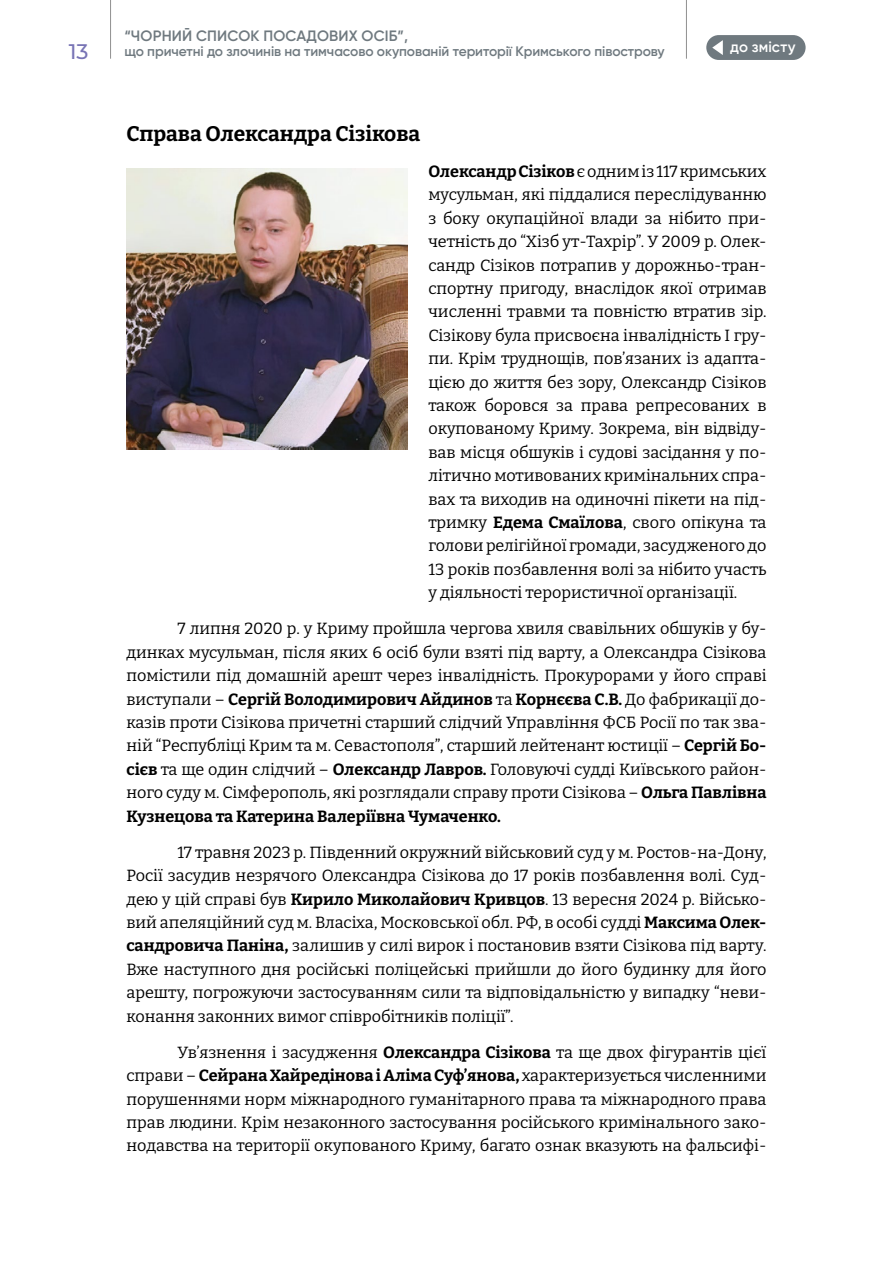
<style>
.page{position:relative;width:893px;height:1263px;background:#fff}
.page>*{position:absolute;margin:0;border:0;box-sizing:border-box;transform-origin:0 0}
.t1{font:700 21px "Bitter";color:#000}
.t2{font:500 21px "Montserrat";color:#7874b5}
.t3{font:16.2px/23.4px "Bitter";color:#000;text-align:justify}
.t4{font:600 15px "Gilroy";letter-spacing:.01em;color:#6f797f}
.t5{font:600 15px "Gilroy";letter-spacing:.01em;color:#fff}
.t6{font:600 13.8px "Gilroy";letter-spacing:-.005em;color:#6f797f}
.s1{font-weight:700}
</style>
<div class="page">
<hr style="left:110px;top:0;width:1px;height:59px;background:#909090">
<hr style="left:686px;top:0;width:1px;height:59px;background:#909090">
<div style="left:706px;top:35px;width:100px;height:25px;background:#6f797f;border-radius:12px"></div>
<svg style="left:712px;top:40px;width:11px;height:15px"></svg>
<img style="left:126px;top:169px;width:281px;height:280px">
<p class="t4" style="left:124px;top:26px;width:285px">“ЧОРНИЙ СПИСОК ПОСАДОВИХ ОСІБ”,</p>
<p class="t2" style="left:69px;top:36px;width:21px">13</p>
<p class="t6" style="left:124px;top:43px;width:542px">що причетні до злочинів на тимчасово окупованій території Кримського півострову</p>
<p class="t5" style="left:730px;top:37px;width:67px">до змісту</p>
<p class="t1" style="left:126px;top:120px;width:295px">Справа Олександра Сізікова</p>
<p class="t3" style="left:428px;top:159px;width:340px"><span class="s1">Олександр Сізіков</span> є одним із 117 кримських мусульман, які піддалися переслідуванню з боку окупаційної влади за нібито при&shy;четність до “Хізб ут-Тахрір”. У 2009 р. Олек&shy;сандр Сізіков потрапив у дорожньо-тран&shy;спортну пригоду, внаслідок якої отримав численні травми та повністю втратив зір.<br>Сізікову була присвоєна інвалідність I гру&shy;пи. Крім труднощів, пов’язаних із адапта&shy;цією до життя без зору, Олександр Сізіков також боровся за права репресованих в окупованому Криму. Зокрема, він відвіду&shy;вав місця обшуків і судові засідання у по&shy;літично мотивованих кримінальних спра&shy;вах та виходив на одиночні пікети на під&shy;тримку <span class="s1">Едема Смаїлова</span>, свого опікуна та голови релігійної громади, засудженого до 13 років позбавлення волі за нібито участь у діяльності терористичної організації.</p>
<p class="t3" style="left:126px;top:617px;width:641px;text-indent:51px">7 липня 2020 р. у Криму пройшла чергова хвиля свавільних обшуків у бу&shy;динках мусульман, після яких 6 осіб були взяті під варту, а Олександра Сізікова помістили під домашній арешт через інвалідність. Прокурорами у його справі виступали – <span class="s1">Сергій Володимирович Айдинов</span> та <span class="s1">Корнєєва С.В.</span> До фабрикації до&shy;казів проти Сізікова причетні старший слідчий Управління ФСБ Росії по так зва&shy;ній “Республіці Крим та м. Севастополя”, старший лейтенант юстиції – <span class="s1">Сергій Бо&shy;сієв</span> та ще один слідчий – <span class="s1">Олександр Лавров.</span> Головуючі судді Київського район&shy;ного суду м. Сімферополь, які розглядали справу проти Сізікова – <span class="s1">Ольга Павлівна Кузнецова та Катерина Валеріївна Чумаченко.</span></p>
<p class="t3" style="left:126px;top:840px;width:641px;text-indent:51px">17 травня 2023 р. Південний окружний військовий суд у м. Ростов-на-Дону, Росії засудив незрячого Олександра Сізікова до 17 років позбавлення волі. Суд&shy;дею у цій справі був <span class="s1">Кирило Миколайович Кривцов</span>. 13 вересня 2024 р. Військо&shy;вий апеляційний суд м. Власіха, Московської обл. РФ, в особі судді <span class="s1">Максима Олек&shy;сандровича Паніна,</span> залишив у силі вирок і постановив взяти Сізікова під варту.<br>Вже наступного дня російські поліцейські прийшли до його будинку для його арешту, погрожуючи застосуванням сили та відповідальністю у випадку “неви&shy;конання законних вимог співробітників поліції”.</p>
<p class="t3" style="left:126px;top:1040px;width:641px;text-indent:51px">Ув’язнення і засудження <span class="s1">Олександра Сізікова</span> та ще двох фігурантів цієї справи – <span class="s1">Сейрана Хайредінова і Аліма Суф’янова,</span> характеризується численними порушеннями норм міжнародного гуманітарного права та міжнародного права прав людини. Крім незаконного застосування російського кримінального зако&shy;нодавства на території окупованого Криму, багато ознак вказують на фальсифі-</p>
</div>
